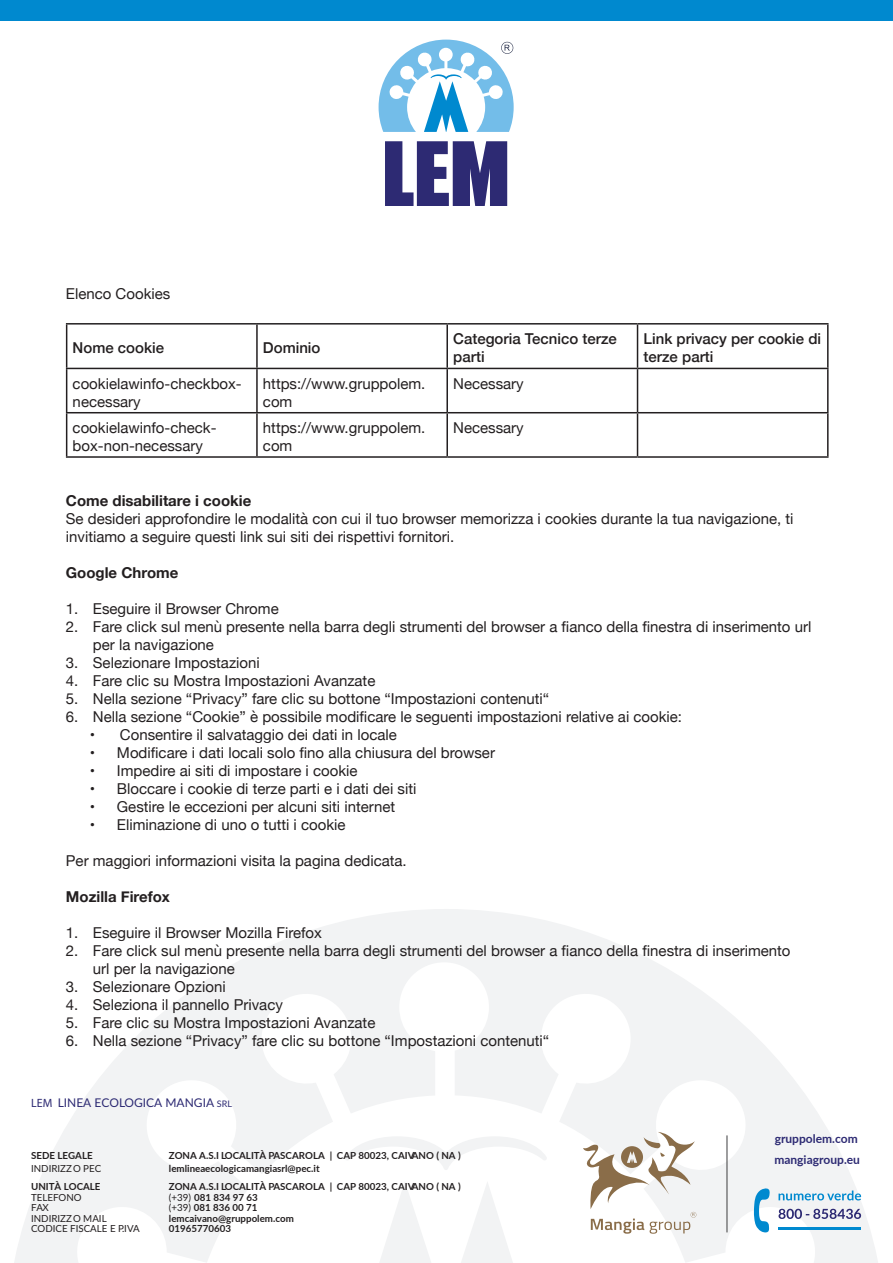
<style>
.page{position:relative;width:893px;height:1263px;background:#fff}
.page>*{position:absolute;margin:0;border:0;box-sizing:border-box;transform-origin:0 0}
.t1{font:15px/18px "Helvetica Neue";color:#231f20}
.t2{font:500 15px/18px "Helvetica Neue";color:#231f20}
.t3{font:700 15px "Helvetica Neue";color:#231f20}
.t4{font:700 12px "Lato";color:#2d2a73}
.t5{font:12px "Lato";color:#2d2a73}
.t6{font:700 9.75px/10.5px "Lato";color:#231f20}
.t7{font:9.75px/10.5px "Lato";color:#231f20}
.s1{font-family:"Myriad Pro"}
.s2{font-size:9px}
.s3{font-weight:400}
</style>
<div class="page">
<svg style="left:14px;top:909px;width:864px;height:354px"></svg>
<svg style="left:385px;top:141px;width:122px;height:65px"></svg>
<div style="left:0;top:0;width:893px;height:20px;background:#0089cf"></div>
<svg style="left:778px;top:1209px;width:83px;height:10px"></svg>
<svg style="left:778px;top:1190px;width:83px;height:10px"></svg>
<svg style="left:754px;top:1188px;width:16px;height:44px"></svg>
<hr style="left:778px;top:1227px;width:83px;height:2px;background:#0089cf">
<svg style="left:301px;top:1132px;width:395px;height:131px"></svg>
<hr style="left:727px;top:1135px;width:1px;height:97px;background:#3e3e3f">
<svg style="left:379px;top:40px;width:135px;height:92px"></svg>
<hr style="left:66px;top:323px;width:191px;height:2px;background:#231f20">
<hr style="left:66px;top:325px;width:1px;height:43px;background:#231f20">
<hr style="left:257px;top:323px;width:190px;height:2px;background:#231f20">
<hr style="left:256px;top:325px;width:2px;height:43px;background:#231f20">
<hr style="left:447px;top:323px;width:190px;height:2px;background:#231f20">
<hr style="left:446px;top:325px;width:2px;height:43px;background:#231f20">
<hr style="left:637px;top:323px;width:192px;height:2px;background:#231f20">
<hr style="left:637px;top:325px;width:1px;height:43px;background:#231f20">
<hr style="left:827px;top:325px;width:2px;height:43px;background:#231f20">
<hr style="left:66px;top:368px;width:191px;height:1px;background:#231f20">
<hr style="left:66px;top:369px;width:1px;height:43px;background:#231f20">
<hr style="left:257px;top:368px;width:190px;height:1px;background:#231f20">
<hr style="left:256px;top:369px;width:2px;height:43px;background:#231f20">
<hr style="left:447px;top:368px;width:190px;height:1px;background:#231f20">
<hr style="left:446px;top:369px;width:2px;height:43px;background:#231f20">
<hr style="left:637px;top:368px;width:192px;height:1px;background:#231f20">
<hr style="left:637px;top:369px;width:1px;height:43px;background:#231f20">
<hr style="left:827px;top:369px;width:2px;height:43px;background:#231f20">
<hr style="left:66px;top:412px;width:191px;height:1px;background:#231f20">
<hr style="left:66px;top:413px;width:1px;height:43px;background:#231f20">
<hr style="left:257px;top:412px;width:190px;height:1px;background:#231f20">
<hr style="left:256px;top:413px;width:2px;height:43px;background:#231f20">
<hr style="left:447px;top:412px;width:190px;height:1px;background:#231f20">
<hr style="left:446px;top:413px;width:2px;height:43px;background:#231f20">
<hr style="left:637px;top:412px;width:192px;height:1px;background:#231f20">
<hr style="left:637px;top:413px;width:1px;height:43px;background:#231f20">
<hr style="left:827px;top:413px;width:2px;height:43px;background:#231f20">
<hr style="left:66px;top:456px;width:191px;height:2px;background:#231f20">
<hr style="left:257px;top:456px;width:190px;height:2px;background:#231f20">
<hr style="left:447px;top:456px;width:190px;height:2px;background:#231f20">
<hr style="left:637px;top:456px;width:192px;height:2px;background:#231f20">
<p class="t1" style="left:66px;top:286px;width:106px">Elenco Cookies</p>
<p class="t2" style="left:73px;top:338px;width:93px">Nome cookie</p>
<p class="t2" style="left:263px;top:338px;width:59px">Dominio</p>
<p class="t2" style="left:453px;top:329px;width:165px">Categoria Tecnico terze parti</p>
<p class="t2" style="left:643px;top:329px;width:179px">Link privacy per cookie di terze parti</p>
<p class="t1" style="left:73px;top:375px;width:171px">cookielawinfo-checkbox&shy;necessary</p>
<p class="t1" style="left:263px;top:375px;width:164px">https://www.gruppolem. com</p>
<p class="t1" style="left:453px;top:375px;width:72px">Necessary</p>
<p class="t1" style="left:73px;top:419px;width:145px">cookielawinfo-check&shy;box-non-necessary</p>
<p class="t1" style="left:263px;top:419px;width:164px">https://www.gruppolem. com</p>
<p class="t1" style="left:453px;top:419px;width:72px">Necessary</p>
<p class="t3" style="left:66px;top:489px;width:187px">Come disabilitare i cookie</p>
<p class="t1" style="left:66px;top:510px;width:729px">Se desideri approfondire le modalità con cui il tuo browser memorizza i cookies durante la tua navigazione, ti invitiamo a seguire questi link sui siti dei rispettivi fornitori.</p>
<p class="t3" style="left:66px;top:561px;width:114px">Google Chrome</p>
<p class="t1" style="left:66px;top:600px;width:214px">1. Eseguire il Browser Chrome</p>
<p class="t1" style="left:93px;top:618px;width:720px;text-indent:-27px">2. Fare click sul menù presente nella barra degli strumenti del browser a fianco della finestra di inserimento url per la navigazione</p>
<p class="t1" style="left:66px;top:654px;width:195px">3. Selezionare Impostazioni</p>
<p class="t1" style="left:66px;top:672px;width:311px">4. Fare clic su Mostra Impostazioni Avanzate</p>
<p class="t1" style="left:66px;top:690px;width:485px">5. Nella sezione “Privacy” fare clic su bottone “Impostazioni contenuti“</p>
<p class="t1" style="left:66px;top:708px;width:618px">6. Nella sezione “Cookie” è possibile modificare le seguenti impostazioni relative ai cookie:</p>
<p class="t1" style="left:90px;top:726px;width:308px">• Consentire il salvataggio dei dati in locale</p>
<p class="t1" style="left:90px;top:744px;width:407px">• Modificare i dati locali solo fino alla chiusura del browser</p>
<p class="t1" style="left:90px;top:762px;width:269px">• Impedire ai siti di impostare i cookie</p>
<p class="t1" style="left:90px;top:780px;width:328px">• Bloccare i cookie di terze parti e i dati dei siti</p>
<p class="t1" style="left:90px;top:798px;width:307px">• Gestire le eccezioni per alcuni siti internet</p>
<p class="t1" style="left:90px;top:816px;width:257px">• Eliminazione di uno o tutti i cookie</p>
<p class="t1" style="left:66px;top:852px;width:342px">Per maggiori informazioni visita la pagina dedicata.</p>
<p class="t3" style="left:66px;top:885px;width:106px">Mozilla Firefox</p>
<p class="t1" style="left:66px;top:924px;width:258px">1. Eseguire il Browser Mozilla Firefox</p>
<p class="t1" style="left:93px;top:942px;width:699px;text-indent:-27px">2. Fare click sul menù presente nella barra degli strumenti del browser a fianco della finestra di inserimento url per la navigazione</p>
<p class="t1" style="left:66px;top:978px;width:161px">3. Selezionare Opzioni</p>
<p class="t1" style="left:66px;top:996px;width:218px">4. Seleziona il pannello Privacy</p>
<p class="t1" style="left:66px;top:1014px;width:311px">5. Fare clic su Mostra Impostazioni Avanzate</p>
<p class="t1" style="left:66px;top:1032px;width:485px">6. Nella sezione “Privacy” fare clic su bottone “Impostazioni contenuti“</p>
<p class="t5" style="left:31px;top:1094px;width:202px"><span class="s1">LEM</span> LINEA ECOLOGICA MANGIA <span class="s2">SRL</span></p>
<p class="t6" style="left:31px;top:1149px;width:63px">SEDE LEGALE</p>
<p class="t7" style="left:31px;top:1163px;width:72px">INDIRIZZO PEC</p>
<p class="t6" style="left:31px;top:1181px;width:71px">UNITÀ LOCALE</p>
<p class="t7" style="left:31px;top:1191px;width:110px">TELEFONO<br>FAX<br>INDIRIZZO MAIL<br>CODICE FISCALE E P.IVA</p>
<p class="t6" style="left:169px;top:1149px;width:293px">ZONA A.S.I LOCALITÀ PASCAROLA | CAP 80023, CAIVANO ( NA )</p>
<p class="t6" style="left:169px;top:1181px;width:293px">ZONA A.S.I LOCALITÀ PASCAROLA | CAP 80023, CAIVANO ( NA ) <span class="s3">(+39)</span> 081 834 97 63<br><span class="s3">(+39)</span> 081 836 00 71<br>lemcaivano@gruppolem.com<br>01965770603</p>
<p class="t6" style="left:169px;top:1163px;width:152px">lemlineaecologicamangiasrl@pec.it</p>
<p class="t4" style="left:775px;top:1130px;width:85px">gruppolem.com</p>
<p class="t4" style="left:774px;top:1151px;width:87px">mangiagroup.eu</p>
</div>
